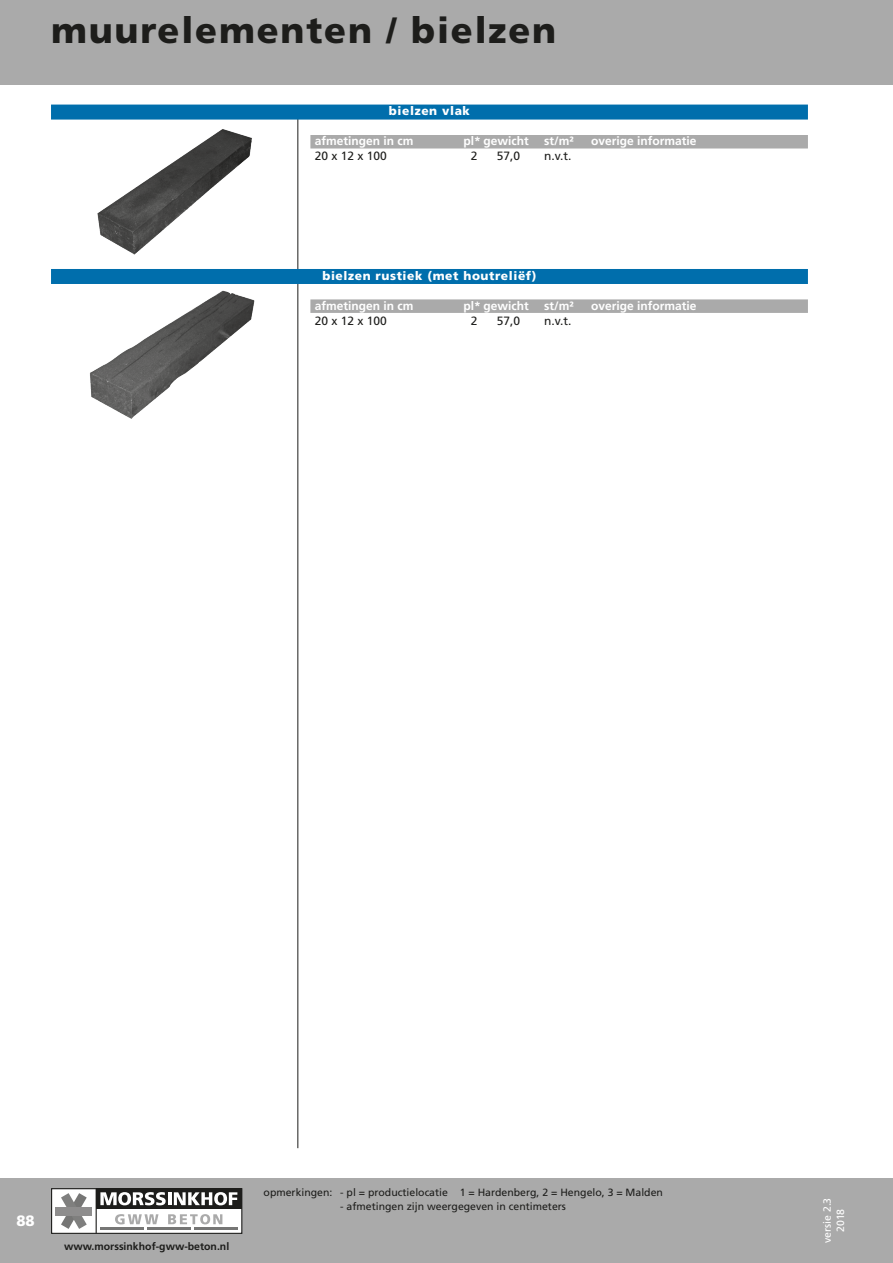
<style>
.page{position:relative;width:893px;height:1263px;background:#fff}
.page>*{position:absolute;margin:0;border:0;box-sizing:border-box;transform-origin:0 0}
.kop_hoofdstuk_rl{font:900 36px "Frutiger LT Std";letter-spacing:.05em;color:#1d1d1b}
.t1{font:900 15px "Frutiger LT Std";color:#fff}
.kopregel_3{font:700 12px "Frutiger LT Std";color:#fff}
.productregel_1{font:900 12px "Frutiger LT Std";letter-spacing:.05em;color:#fff}
.pt_2_regel_1{font:12px "Frutiger LT Std";color:#1d1d1b}
.opmerkingen_7_9{font:10.5px "Frutiger LT Std";color:#1d1d1b}
.opmerkingen_7_9-2{font:700 10.5px "Frutiger LT Std";color:#1d1d1b}
.opmerkingen_7_9-3{font:10.5px "Frutiger LT Std";color:#fff}
</style>
<div class="page">
<div style="left:0;top:1178px;width:893px;height:85px;background:#aaa"></div>
<div style="left:0;top:0;width:893px;height:85px;background:#aaa"></div>
<hr style="left:298px;top:106px;width:1px;height:1042px;background:#1d1d1b">
<div style="left:51px;top:105px;width:757px;height:15px;background:#006eac"></div>
<div style="left:310px;top:135px;width:498px;height:13px;background:#aaa"></div>
<div style="left:51px;top:269px;width:757px;height:15px;background:#006eac"></div>
<div style="left:310px;top:299px;width:498px;height:14px;background:#aaa"></div>
<img style="left:90px;top:290px;width:165px;height:129px">
<img style="left:83px;top:119px;width:189px;height:136px">
<div style="left:52px;top:1189px;width:190px;height:44px;background:#fff"></div>
<div style="left:51px;top:1188px;width:191px;height:46px;border:1px solid #1d1d1b"></div>
<div style="left:96px;top:1189px;width:146px;height:20px;background:#1d1d1b"></div>
<svg style="left:100px;top:1192px;width:137px;height:13px"></svg>
<hr style="left:96px;top:1189px;width:1px;height:44px;background:#1d1d1b">
<hr style="left:100px;top:1227px;width:43px;height:3px;background:#767675">
<hr style="left:147px;top:1227px;width:43px;height:3px;background:#767675">
<hr style="left:194px;top:1227px;width:43px;height:3px;background:#767675">
<svg style="left:115px;top:1214px;width:43px;height:10px"></svg>
<svg style="left:168px;top:1214px;width:54px;height:10px"></svg>
<svg style="left:61px;top:1193px;width:26px;height:36px"></svg>
<div style="left:56px;top:1206px;width:36px;height:9px;background:#8e8d8d"></div>
<p class="kop_hoofdstuk_rl" style="left:51px;top:9px;width:507px">muurelementen / bielzen</p>
<p class="productregel_1" style="left:389px;top:104px;width:82px">bielzen vlak</p>
<p class="kopregel_3" style="left:315px;top:134px;width:100px">afmetingen in cm</p>
<p class="kopregel_3" style="left:463px;top:134px;width:67px">pl* gewicht</p>
<p class="kopregel_3" style="left:544px;top:134px;width:31px">st/m²</p>
<p class="kopregel_3" style="left:591px;top:134px;width:107px">overige informatie</p>
<p class="pt_2_regel_1" style="left:315px;top:149px;width:74px">20 x 12 x 100</p>
<p class="pt_2_regel_1" style="left:471px;top:149px;width:8px">2</p>
<p class="pt_2_regel_1" style="left:497px;top:149px;width:25px">57,0</p>
<p class="pt_2_regel_1" style="left:544px;top:149px;width:29px">n.v.t.</p>
<p class="productregel_1" style="left:322px;top:268px;width:216px">bielzen rustiek (met houtreliëf)</p>
<p class="kopregel_3" style="left:315px;top:298px;width:100px">afmetingen in cm</p>
<p class="kopregel_3" style="left:463px;top:298px;width:67px">pl* gewicht</p>
<p class="kopregel_3" style="left:544px;top:298px;width:31px">st/m²</p>
<p class="kopregel_3" style="left:591px;top:298px;width:107px">overige informatie</p>
<p class="pt_2_regel_1" style="left:315px;top:313px;width:74px">20 x 12 x 100</p>
<p class="pt_2_regel_1" style="left:471px;top:313px;width:8px">2</p>
<p class="pt_2_regel_1" style="left:497px;top:313px;width:25px">57,0</p>
<p class="pt_2_regel_1" style="left:544px;top:313px;width:29px">n.v.t.</p>
<p class="t1" style="left:16px;top:1212px;width:20px">88</p>
<p class="opmerkingen_7_9-2" style="left:64px;top:1240px;width:167px">www.morssinkhof-gww-beton.nl</p>
<p class="opmerkingen_7_9" style="left:264px;top:1186px;width:401px">opmerkingen: - pl = productielocatie 1 = Hardenberg, 2 = Hengelo, 3 = Malden</p>
<p class="opmerkingen_7_9" style="left:340px;top:1200px;width:227px">- afmetingen zijn weergegeven in centimeters</p>
<p class="opmerkingen_7_9-3" style="left:821px;top:1243px;width:47px;rotate:-90deg">versie 2.3</p>
<p class="opmerkingen_7_9-3" style="left:834px;top:1232px;width:25px;rotate:-90deg">2018</p>
</div>
